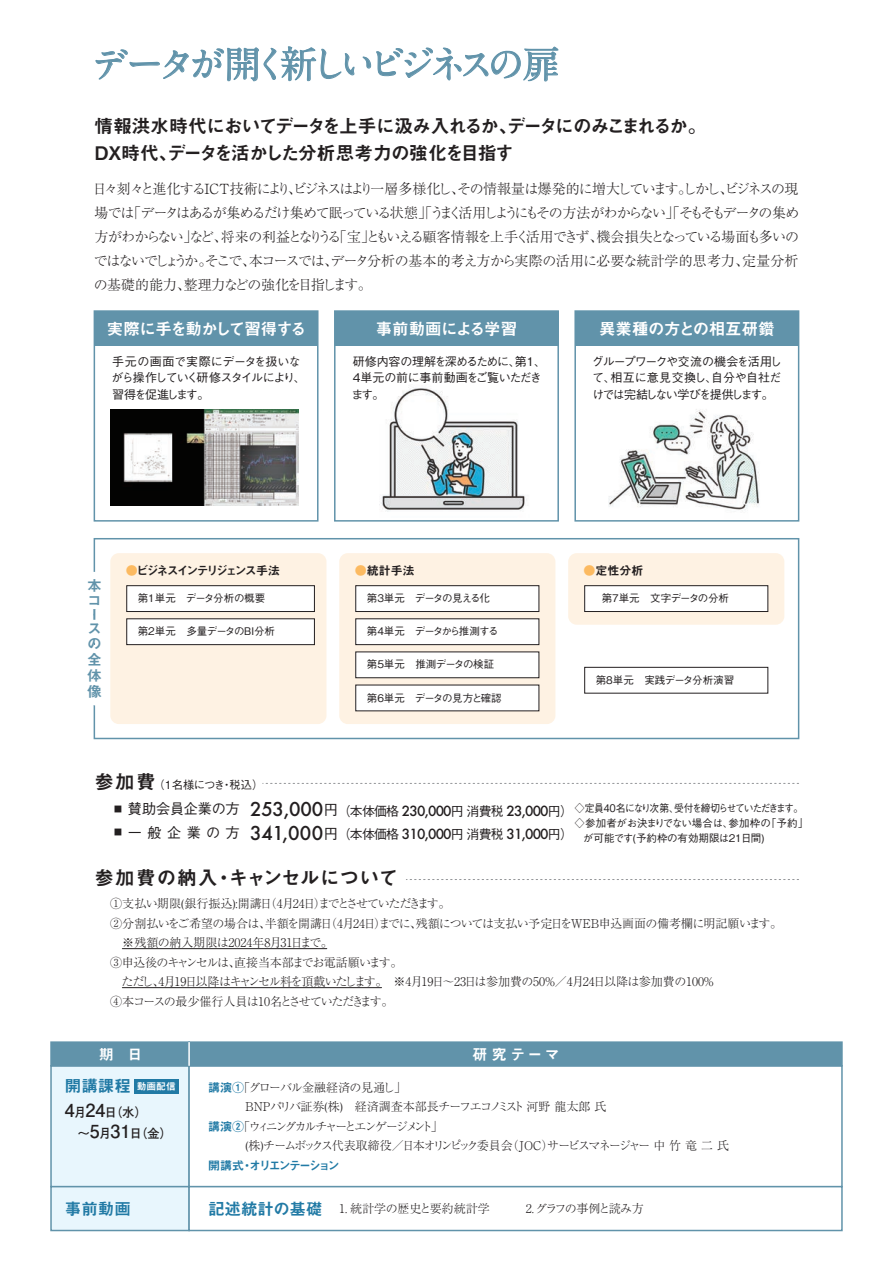
<style>
.page{position:relative;width:893px;height:1263px;background:#fff}
.page>*{position:absolute;margin:0;border:0;box-sizing:border-box;transform-origin:0 0}
.t1{font:700 37.5px "A1 Mincho Std";letter-spacing:-.185em;color:#6193aa}
.t2{font:19.5px "Midashi Go Pr 5 MB31";letter-spacing:.02em;color:#231f20}
.t3{font:18.75px/27px "Midashi Go Pr 5 MB31";letter-spacing:-.065em;color:#231f20}
.t4{font:500 18.6px/24px "Futura";color:#231f20}
.t5{font:16.5px "Midashi Go Pr 5 MB31";letter-spacing:-.03em;color:#fff}
.t6{font:16.5px "Midashi Go Pr 5 MB31";letter-spacing:-.065em;color:#fff}
.t7{font:16.5px "Midashi Go Pr 5 MB31";color:#217aa5}
.t8{font:15px "Midashi Go Pr 5 MB31";letter-spacing:.19em;color:#fff}
.t9{font:14.7px/15.1px "Midashi Go Pr 5 MB31";color:#6193aa}
.t10{font:500 14.25px/24px "Gothic BBB Pro";color:#231f20}
.t11{font:300 13.95px/24px "Ryumin Pro";letter-spacing:-.02em;color:#231f20;text-align:justify}
.t12{font:500 13.65px/22.5px "Futura";letter-spacing:-.06em;color:#231f20}
.t13{font:700 12.6px/21.8px "Futo Go B101 Pro";color:#231f20}
.t14{font:300 12px/19.5px "Ryumin Pro";letter-spacing:-.065em;color:#231f20}
.t15{font:500 12px/16.5px "Gothic BBB Pro";letter-spacing:-.055em;color:#231f20}
.t16{font:300 12px "Ryumin Pro";letter-spacing:-.145em;color:#231f20}
.t17{font:300 12px "Ryumin Pro";letter-spacing:-.035em;color:#231f20}
.t18{font:300 12px "Ryumin Pro";letter-spacing:-.02em;color:#231f20}
.t19{font:12px "Midashi Go Pr 5 MB31";letter-spacing:-.145em;color:#231f20}
.t20{font:300 12px "Ryumin Pro";letter-spacing:-.18em;color:#231f20}
.t21{font:12px "Midashi Go Pr 5 MB31";letter-spacing:-.17em;color:#217aa5}
.t22{font:500 11.25px "Gothic BBB Pro";letter-spacing:-.02em;color:#231f20}
.t23{font:500 10.5px "Gothic BBB Pr 5";letter-spacing:-.03em;color:#231f20}
.t24{font:500 10.5px "Gothic BBB Pr 5";color:#231f20}
.t25{font:500 10.5px "Gothic BBB Pro";letter-spacing:-.14em;color:#231f20;scale:.93 1}
.t26{font:500 10.5px "Gothic BBB Pr 5";letter-spacing:-.1em;color:#231f20}
.t27{font:500 10.5px "Gothic BBB Pro";letter-spacing:-.02em;color:#231f20;scale:.93 1}
.t28{font:500 10.5px "Gothic BBB Pro";letter-spacing:-.02em;color:#231f20}
.t29{font:9.75px "Midashi Go Pr 5 MB31";color:#fff}
.t30{font:500 7.95px "Gothic BBB Pro";color:#231f20}
.s1{color:#fcba61}
.s2{font-family:"Midashi Go Pr 5 MB31";font-weight:400;font-size:19.5px}
.s3{font-family:"Gothic BBB Pro";font-size:14.25px}
.s4{font-family:"Gothic BBB Pro";font-size:12.9px}
.s5{font-family:"Midashi Go Pr 5 MB31";font-weight:400;color:#217aa5}
.s6{font-family:"Midashi Go Pr 5 MB31";font-weight:400;font-size:16.5px;color:#217aa5}
.s7{font-size:18px}
</style>
<div class="page">
<div style="left:51px;top:1066px;width:138px;height:121px;background:#e8f6fd"></div>
<div style="left:50px;top:1065px;width:140px;height:122px;border:2px solid #6193aa"></div>
<div style="left:188px;top:1065px;width:655px;height:122px;border:2px solid #6193aa"></div>
<div style="left:51px;top:1187px;width:138px;height:43px;background:#e8f6fd"></div>
<div style="left:50px;top:1186px;width:140px;height:45px;border:2px solid #6193aa"></div>
<div style="left:188px;top:1186px;width:655px;height:45px;border:2px solid #6193aa"></div>
<div style="left:51px;top:1042px;width:138px;height:24px;background:#6193aa"></div>
<div style="left:50px;top:1041px;width:140px;height:25px;border:2px solid #6193aa"></div>
<div style="left:189px;top:1042px;width:653px;height:24px;background:#6193aa"></div>
<div style="left:188px;top:1041px;width:655px;height:25px;border:2px solid #6193aa"></div>
<hr style="left:188px;top:1042px;width:2px;height:24px;background:#fff">
<div style="left:135px;top:1079px;width:44px;height:14px;background:#217aa5"></div>
<svg style="left:96px;top:46px;width:462px;height:35px"></svg>
<div style="left:94px;top:310px;width:224px;height:212px;border:2px solid #6193aa"></div>
<div style="left:334px;top:310px;width:225px;height:212px;border:2px solid #6193aa"></div>
<div style="left:574px;top:310px;width:225px;height:212px;border:2px solid #6193aa"></div>
<div style="left:335px;top:311px;width:223px;height:34px;background:#6193aa"></div>
<div style="left:575px;top:311px;width:224px;height:34px;background:#6193aa"></div>
<svg style="left:93px;top:310px;width:226px;height:127px"></svg>
<svg style="left:359px;top:310px;width:166px;height:36px"></svg>
<svg style="left:583px;top:310px;width:216px;height:77px"></svg>
<img style="left:110px;top:409px;width:189px;height:97px">
<img style="left:609px;top:409px;width:151px;height:101px">
<img style="left:379px;top:387px;width:148px;height:125px">
<svg style="left:263px;top:783px;width:536px;height:1px"></svg>
<svg style="left:406px;top:879px;width:393px;height:1px"></svg>
<hr style="left:122px;top:948px;width:205px;height:1px;background:#231f20">
<hr style="left:122px;top:987px;width:260px;height:1px;background:#231f20">
<div style="left:339px;top:553px;width:216px;height:171px;background:#fef2e3;border-radius:9px"></div>
<div style="left:356px;top:586px;width:183px;height:25px;background:#fff"></div>
<div style="left:355px;top:585px;width:184px;height:27px;border:1px solid #231f20"></div>
<div style="left:356px;top:619px;width:183px;height:26px;background:#fff"></div>
<div style="left:355px;top:618px;width:184px;height:27px;border:1px solid #231f20"></div>
<div style="left:356px;top:652px;width:183px;height:26px;background:#fff"></div>
<div style="left:355px;top:651px;width:184px;height:27px;border:1px solid #231f20"></div>
<div style="left:356px;top:685px;width:183px;height:26px;background:#fff"></div>
<div style="left:110px;top:553px;width:216px;height:171px;background:#fef2e3;border-radius:9px"></div>
<div style="left:127px;top:586px;width:187px;height:25px;background:#fff"></div>
<div style="left:126px;top:585px;width:189px;height:27px;border:1px solid #231f20"></div>
<div style="left:127px;top:619px;width:187px;height:26px;background:#fff"></div>
<div style="left:126px;top:618px;width:189px;height:27px;border:1px solid #231f20"></div>
<div style="left:568px;top:553px;width:216px;height:72px;background:#fef2e3;border-radius:9px"></div>
<div style="left:585px;top:586px;width:183px;height:25px;background:#fff"></div>
<div style="left:584px;top:585px;width:184px;height:27px;border:1px solid #231f20"></div>
<div style="left:584px;top:667px;width:184px;height:26px;border:1px solid #231f20"></div>
<div style="left:94px;top:538px;width:705px;height:201px;border:2px solid #6193aa"></div>
<svg style="left:93px;top:517px;width:45px;height:209px"></svg>
<h1 class="t1" style="left:90px;top:34px;width:471px">データが開く新しいビジネスの扉</h1>
<h3 class="t3" style="left:94px;top:111px;width:614px">情報洪水時代においてデータを上手に汲み入れるか、データにのみこまれるか。<br>DX時代、データを活かした分析思考力の強化を目指す</h3>
<p class="t11" style="left:93px;top:176px;width:708px">日々刻々と進化するICT技術により、ビジネスはより一層多様化し、その情報量は爆発的に増大しています。しかし、ビジネスの現場では「データはあるが集めるだけ集めて眠っている状態」「うまく活用しようにもその方法がわからない」「そもそもデータの集め方がわからない」など、将来の利益となりうる「宝」ともいえる顧客情報を上手く活用できず、機会損失となっている場面も多いのではないでしょうか。そこで、本コースでは、データ分析の基本的考え方から実際の活用に必要な統計学的思考力、定量分析の基礎的能力、整理力などの強化を目指します。</p>
<h3 class="t6" style="left:107px;top:315px;width:201px">実際に手を動かして習得する</h3>
<h3 class="t5" style="left:376px;top:315px;width:143px">事前動画による学習</h3>
<h3 class="t5" style="left:599px;top:315px;width:177px">異業種の方との相互研鑽</h3>
<p class="t15" style="left:592px;top:352px;width:192px;text-align:justify">グループワークや交流の機会を活用して、相互に意見交換し、自分や自社だけでは完結しない学びを提供します。</p>
<p class="t15" style="left:111px;top:352px;width:196px">手元の画面で実際にデータを扱いながら操作していく研修スタイルにより、習得を促進します。</p>
<p class="t15" style="left:350px;top:352px;width:197px">研修内容の理解を深めるために、第１、<br>４単元の前に事前動画をご覧いただきます。</p>
<p class="t9" style="left:87px;top:577px;width:16px">本コースの全体像</p>
<p class="t19" style="left:126px;top:561px;width:156px"><span class="s1">●</span>ビジネスインテリジェンス手法</p>
<p class="t23" style="left:138px;top:590px;width:129px">第1単元　データ分析の概要</p>
<p class="t24" style="left:138px;top:623px;width:139px">第2単元　多量データのBI分析</p>
<p class="t19" style="left:355px;top:561px;width:61px"><span class="s1">●</span>統計手法</p>
<p class="t26" style="left:367px;top:590px;width:125px">第3単元　データの見える化</p>
<p class="t26" style="left:367px;top:623px;width:133px">第4単元　データから推測する</p>
<p class="t23" style="left:367px;top:656px;width:129px">第5単元　推測データの検証</p>
<p class="t23" style="left:367px;top:689px;width:136px">第6単元　データの見方と確認</p>
<p class="t19" style="left:584px;top:561px;width:61px"><span class="s1">●</span>定性分析</p>
<p class="t23" style="left:602px;top:590px;width:129px">第7単元　文字データの分析</p>
<p class="t24" style="left:596px;top:671px;width:140px">第8単元　実践データ分析演習</p>
<p class="t22" style="left:94px;top:776px;width:170px"><span class="s2">参加費</span>（1名様につき・税込）</p>
<p class="t10" style="left:128px;top:795px;width:113px">賛助会員企業の方一般企業の方</p>
<h3 class="t4" style="left:250px;top:797px;width:90px">253,000<span class="s3">円<br></span>341,000<span class="s3">円</span></h3>
<p class="t12" style="left:338px;top:799px;width:237px"><span class="s4">（本体価格</span> 230,000<span class="s4">円 消費税</span> 23,000<span class="s4">円）（本体価格</span> 310,000<span class="s4">円 消費税</span> 31,000<span class="s4">円）</span></p>
<p class="t30" style="left:114px;top:803px;width:9px">■</p>
<p class="t30" style="left:114px;top:826px;width:9px">■</p>
<p class="t25" style="left:575px;top:799px;width:247px">◇定員４０名になり次第、受付を締切らせていただきます。</p>
<p class="t27" style="left:575px;top:814px;width:253px">◇参加者がお決まりでない場合は、参加枠の「予約」</p>
<p class="t28" style="left:583px;top:829px;width:183px">が可能です(予約枠の有効期限は21日間)</p>
<h2 class="t2" style="left:94px;top:862px;width:306px">参加費の納入・キャンセルについて</h2>
<p class="t14" style="left:110px;top:893px;width:673px">①支払い期限(銀行振込):開講日（4月24日）までとさせていただきます。<br>②分割払いをご希望の場合は、半額を開講日（4月24日）までに、残額については支払い予定日をＷＥＢ申込画面の備考欄に明記願います。　※残額の納入期限は2024年8月31日まで。<br>③申込後のキャンセルは、直接当本部までお電話願います。<br>　ただし、4月19日以降はキャンセル料を頂戴いたします。　※4月19日～23日は参加費の50％／4月24日以降は参加費の100％<br>④本コースの最少催行人員は10名とさせていただきます。</p>
<p class="t8" style="left:99px;top:1042px;width:45px">期 日</p>
<p class="t8" style="left:472px;top:1042px;width:89px">研究テーマ</p>
<p class="t29" style="left:137px;top:1078px;width:40px">動画配信</p>
<h3 class="t7" style="left:65px;top:1073px;width:68px">開講課程</h3>
<p class="t14" style="left:208px;top:1077px;width:200px"><span class="s5">講演①</span>「グローバル金融経済の見通し」</p>
<p class="t18" style="left:245px;top:1097px;width:362px">BNPパリバ証券(株)　経済調査本部長チーフエコノミスト 河野 龍太郎 氏</p>
<p class="t20" style="left:208px;top:1117px;width:236px"><span class="s5">講演②</span>「ウィニングカルチャーとエンゲージメント」</p>
<p class="t16" style="left:245px;top:1136px;width:485px">(株)チームボックス代表取締役／日本オリンピック委員会（JOC）サービスマネージャー 中 竹 竜 二 氏</p>
<p class="t21" style="left:208px;top:1156px;width:133px">開講式・オリエンテーション</p>
<h3 class="t7" style="left:65px;top:1196px;width:67px">事前動画</h3>
<p class="t17" style="left:208px;top:1199px;width:437px"><span class="s6">記述統計の基礎　</span>1. 統計学の歴史と要約統計学　　　2.グラフの事例と読み方</p>
<p class="t13" style="left:65px;top:1099px;width:109px"><span class="s7">4</span>月<span class="s7">24</span>日（水）<br>　～<span class="s7">5</span>月<span class="s7">31</span>日（金）</p>
</div>
